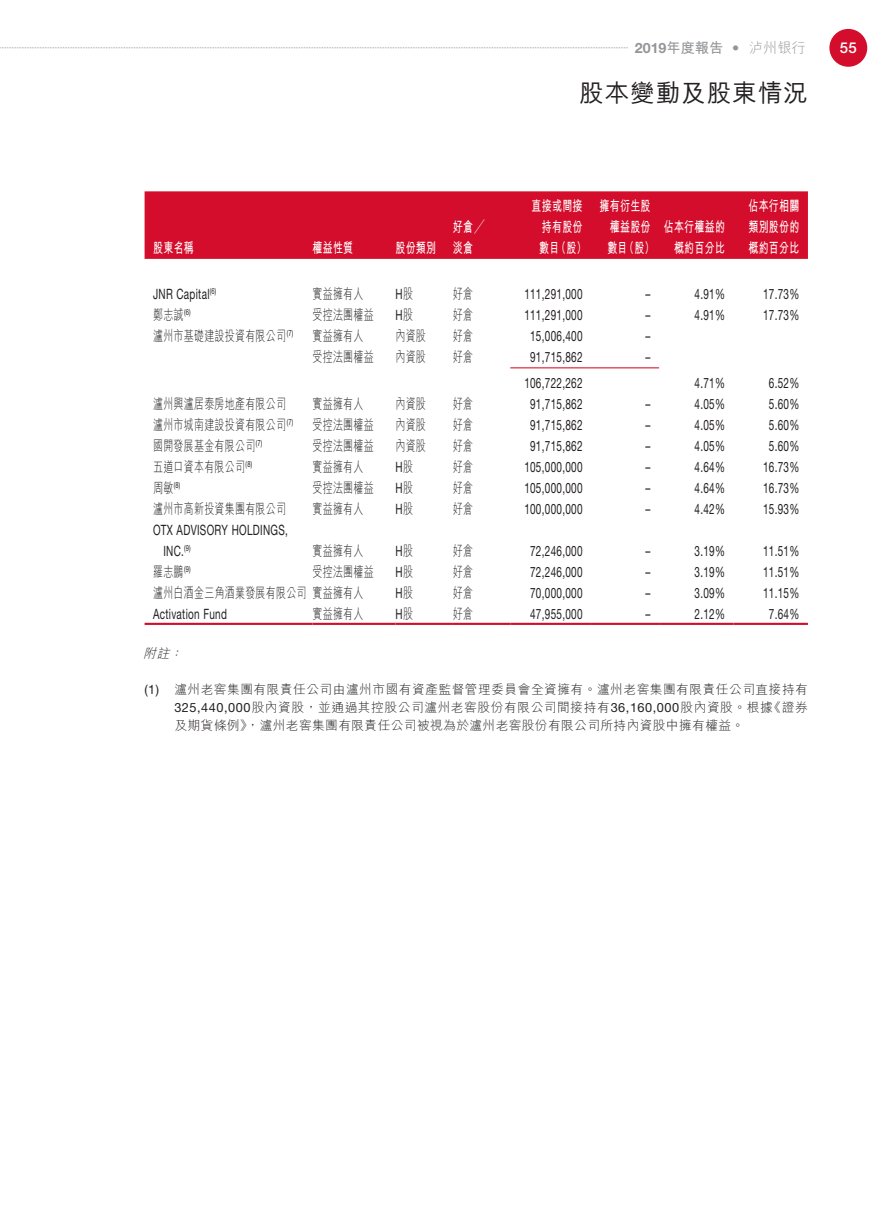
<style>
.page{position:relative;width:893px;height:1212px;background:#fff}
.page>*{position:absolute;margin:0;border:0;box-sizing:border-box;transform-origin:0 0}
.t1{font:500 24.75px "M Hei HK";letter-spacing:.03em;color:#231f20}
.t2{font:500 15px "Helvetica Neue LT Std";color:#fff}
.t3{font:14.25px/21px "Helvetica Neue LT Std";letter-spacing:.03em;color:#231f20;scale:.7 1}
.t4{font:300 14.25px "M Hei HK";letter-spacing:.03em;color:#231f20;scale:.7 1}
.t5{font:700 14.25px/21px "M Hei HK";letter-spacing:.03em;color:#fff;text-align:center;scale:.7 1}
.t6{font:700 14.25px "Helvetica Neue LT Std";color:#939598}
.t7{font:300 12.75px/18px "M Hei HK";letter-spacing:.03em;color:#231f20;text-align:justify}
.t8{font:italic 300 12.75px "M Hei HK";color:#231f20}
.t9{font:8.25px "Helvetica Neue LT Std";color:#231f20;scale:.7 1}
.s1{font-family:"M Hei HK"}
.s2{font-family:"M Hei HKS";font-weight:300}
.s3{font-family:"M Hei HK";font-weight:300}
.s4{font-family:"M Hei HK";font-weight:300;font-size:14.25px}
.s5{font-family:"Helvetica Neue LT Std";font-weight:400}
</style>
<div class="page">
<svg style="left:0;top:47px;width:628px;height:1px"></svg>
<div style="left:829px;top:29px;width:38px;height:38px;background:#d30d2b;border-radius:50%"></div>
<div style="left:145px;top:191px;width:663px;height:68px;background:#d30d2b"></div>
<hr style="left:510px;top:367px;width:81px;height:1px;background:#d30d2b">
<hr style="left:591px;top:367px;width:68px;height:1px;background:#d30d2b">
<hr style="left:145px;top:623px;width:168px;height:2px;background:#d30d2b">
<hr style="left:313px;top:623px;width:82px;height:2px;background:#d30d2b">
<hr style="left:395px;top:623px;width:58px;height:2px;background:#d30d2b">
<hr style="left:453px;top:623px;width:57px;height:2px;background:#d30d2b">
<hr style="left:510px;top:623px;width:81px;height:2px;background:#d30d2b">
<hr style="left:591px;top:623px;width:68px;height:2px;background:#d30d2b">
<hr style="left:659px;top:623px;width:74px;height:2px;background:#d30d2b">
<hr style="left:733px;top:623px;width:75px;height:2px;background:#d30d2b">
<p class="t5" style="left:153px;top:236px;width:60px">股東名稱</p>
<p class="t5" style="left:313px;top:236px;width:60px">權益性質</p>
<p class="t5" style="left:395px;top:236px;width:60px">股份類別</p>
<p class="t5" style="left:453px;top:215px;width:47px;text-align:left">好倉╱淡倉</p>
<p class="t6" style="left:635px;top:39px;width:172px">2019<span class="s1">年度報告</span> • <span class="s2">瀘州銀行</span></p>
<p class="t2" style="left:840px;top:39px;width:19px">55</p>
<h1 class="t1" style="left:579px;top:75px;width:230px">股本變動及股東情況</h1>
<p class="t5" style="left:532px;top:194px;width:80px">直接或間接持有股份<br>數目（股）</p>
<p class="t5" style="left:600px;top:194px;width:80px">擁有衍生股權益股份<br>數目（股）</p>
<p class="t5" style="left:664px;top:215px;width:89px;text-align:right">佔本行權益的概約百分比</p>
<p class="t5" style="left:748px;top:194px;width:74px;text-align:justify">佔本行相關類別股份的概約百分比</p>
<p class="t3" style="left:153px;top:283px;width:92px">JNR Capital<sup>(6)</sup></p>
<p class="t4" style="left:313px;top:287px;width:74px">實益擁有人</p>
<p class="t3" style="left:395px;top:283px;width:27px">H<span class="s3">股</span></p>
<p class="t4" style="left:453px;top:287px;width:30px">好倉</p>
<p class="t3" style="left:524px;top:283px;width:85px">111,291,000</p>
<p class="t3" style="left:646px;top:283px;width:9px">–</p>
<p class="t3" style="left:694px;top:283px;width:45px">4.91%</p>
<p class="t3" style="left:763px;top:283px;width:53px">17.73%</p>
<p class="t4" style="left:153px;top:308px;width:55px">鄭志誠<sup>(6)</sup></p>
<p class="t4" style="left:313px;top:308px;width:89px">受控法團權益</p>
<p class="t3" style="left:395px;top:304px;width:27px">H<span class="s3">股</span></p>
<p class="t4" style="left:453px;top:308px;width:30px">好倉</p>
<p class="t3" style="left:524px;top:304px;width:85px">111,291,000</p>
<p class="t3" style="left:646px;top:304px;width:9px">–</p>
<p class="t3" style="left:694px;top:304px;width:45px">4.91%</p>
<p class="t3" style="left:763px;top:304px;width:53px">17.73%</p>
<p class="t4" style="left:153px;top:329px;width:202px">瀘州市基礎建設投資有限公司<sup>(7)</sup></p>
<p class="t4" style="left:313px;top:329px;width:74px">實益擁有人</p>
<p class="t4" style="left:395px;top:329px;width:45px">內資股</p>
<p class="t4" style="left:453px;top:329px;width:30px">好倉</p>
<p class="t3" style="left:530px;top:325px;width:76px">15,006,400</p>
<p class="t3" style="left:646px;top:325px;width:9px">–</p>
<p class="t4" style="left:313px;top:350px;width:89px">受控法團權益</p>
<p class="t4" style="left:395px;top:350px;width:45px">內資股</p>
<p class="t4" style="left:453px;top:350px;width:30px">好倉</p>
<p class="t3" style="left:530px;top:346px;width:76px">91,715,862</p>
<p class="t3" style="left:646px;top:346px;width:9px">–</p>
<p class="t3" style="left:524px;top:372px;width:85px">106,722,262</p>
<p class="t3" style="left:694px;top:372px;width:45px">4.71%</p>
<p class="t3" style="left:769px;top:372px;width:45px">6.52%</p>
<p class="t4" style="left:153px;top:396px;width:192px">瀘州興瀘居泰房地產有限公司</p>
<p class="t4" style="left:313px;top:396px;width:74px">實益擁有人</p>
<p class="t4" style="left:395px;top:396px;width:45px">內資股</p>
<p class="t4" style="left:453px;top:396px;width:30px">好倉</p>
<p class="t3" style="left:530px;top:393px;width:76px">91,715,862</p>
<p class="t3" style="left:646px;top:393px;width:9px">–</p>
<p class="t3" style="left:694px;top:393px;width:45px">4.05%</p>
<p class="t3" style="left:769px;top:393px;width:45px">5.60%</p>
<p class="t4" style="left:153px;top:417px;width:202px">瀘州市城南建設投資有限公司<sup>(7)</sup></p>
<p class="t4" style="left:313px;top:417px;width:89px">受控法團權益</p>
<p class="t4" style="left:395px;top:417px;width:45px">內資股</p>
<p class="t4" style="left:453px;top:417px;width:30px">好倉</p>
<p class="t3" style="left:530px;top:414px;width:76px">91,715,862</p>
<p class="t3" style="left:646px;top:414px;width:9px">–</p>
<p class="t3" style="left:694px;top:414px;width:45px">4.05%</p>
<p class="t3" style="left:769px;top:414px;width:45px">5.60%</p>
<p class="t4" style="left:153px;top:438px;width:158px">國開發展基金有限公司<sup>(7)</sup></p>
<p class="t4" style="left:313px;top:438px;width:89px">受控法團權益</p>
<p class="t4" style="left:395px;top:438px;width:45px">內資股</p>
<p class="t4" style="left:453px;top:438px;width:30px">好倉</p>
<p class="t3" style="left:530px;top:435px;width:76px">91,715,862</p>
<p class="t3" style="left:646px;top:435px;width:9px">–</p>
<p class="t3" style="left:694px;top:435px;width:45px">4.05%</p>
<p class="t3" style="left:769px;top:435px;width:45px">5.60%</p>
<p class="t4" style="left:153px;top:459px;width:143px">五道口資本有限公司<sup>(8)</sup></p>
<p class="t4" style="left:313px;top:459px;width:74px">實益擁有人</p>
<p class="t3" style="left:395px;top:456px;width:27px">H<span class="s3">股</span></p>
<p class="t4" style="left:453px;top:459px;width:30px">好倉</p>
<p class="t3" style="left:524px;top:456px;width:85px">105,000,000</p>
<p class="t3" style="left:646px;top:456px;width:9px">–</p>
<p class="t3" style="left:694px;top:456px;width:45px">4.64%</p>
<p class="t3" style="left:763px;top:456px;width:53px">16.73%</p>
<p class="t9" style="left:153px;top:480px;width:41px"><span class="s4">周敏</span>(8)</p>
<p class="t4" style="left:313px;top:480px;width:89px">受控法團權益</p>
<p class="t3" style="left:395px;top:477px;width:27px">H<span class="s3">股</span></p>
<p class="t4" style="left:453px;top:480px;width:30px">好倉</p>
<p class="t3" style="left:524px;top:477px;width:85px">105,000,000</p>
<p class="t3" style="left:646px;top:477px;width:9px">–</p>
<p class="t3" style="left:694px;top:477px;width:45px">4.64%</p>
<p class="t3" style="left:763px;top:477px;width:53px">16.73%</p>
<p class="t4" style="left:153px;top:501px;width:192px">瀘州市高新投資集團有限公司</p>
<p class="t4" style="left:313px;top:501px;width:74px">實益擁有人</p>
<p class="t3" style="left:395px;top:498px;width:27px">H<span class="s3">股</span></p>
<p class="t4" style="left:453px;top:501px;width:30px">好倉</p>
<p class="t3" style="left:524px;top:498px;width:85px">100,000,000</p>
<p class="t3" style="left:646px;top:498px;width:9px">–</p>
<p class="t3" style="left:694px;top:498px;width:45px">4.42%</p>
<p class="t3" style="left:763px;top:498px;width:53px">15.93%</p>
<p class="t3" style="left:163px;top:519px;width:179px;text-indent:-10px">OTX ADVISORY HOLDINGS,<br>INC.<sup>(9)</sup></p>
<p class="t4" style="left:313px;top:543px;width:74px">實益擁有人</p>
<p class="t3" style="left:395px;top:540px;width:27px">H<span class="s3">股</span></p>
<p class="t4" style="left:453px;top:543px;width:30px">好倉</p>
<p class="t3" style="left:530px;top:540px;width:76px">72,246,000</p>
<p class="t3" style="left:646px;top:540px;width:9px">–</p>
<p class="t3" style="left:694px;top:540px;width:45px">3.19%</p>
<p class="t3" style="left:763px;top:540px;width:53px">11.51%</p>
<p class="t4" style="left:153px;top:564px;width:55px">羅志鵬<sup>(9)</sup></p>
<p class="t4" style="left:313px;top:564px;width:89px">受控法團權益</p>
<p class="t3" style="left:395px;top:561px;width:27px">H<span class="s3">股</span></p>
<p class="t4" style="left:453px;top:564px;width:30px">好倉</p>
<p class="t3" style="left:530px;top:561px;width:76px">72,246,000</p>
<p class="t3" style="left:646px;top:561px;width:9px">–</p>
<p class="t3" style="left:694px;top:561px;width:45px">3.19%</p>
<p class="t3" style="left:763px;top:561px;width:53px">11.51%</p>
<p class="t4" style="left:153px;top:585px;width:302px">瀘州白酒金三角酒業發展有限公司實益擁有人</p>
<p class="t3" style="left:395px;top:582px;width:27px">H<span class="s3">股</span></p>
<p class="t4" style="left:453px;top:585px;width:30px">好倉</p>
<p class="t3" style="left:530px;top:582px;width:76px">70,000,000</p>
<p class="t3" style="left:646px;top:582px;width:9px">–</p>
<p class="t3" style="left:694px;top:582px;width:45px">3.09%</p>
<p class="t3" style="left:763px;top:582px;width:53px">11.15%</p>
<p class="t3" style="left:153px;top:603px;width:107px">Activation Fund</p>
<p class="t4" style="left:313px;top:606px;width:74px">實益擁有人</p>
<p class="t3" style="left:395px;top:603px;width:27px">H<span class="s3">股</span></p>
<p class="t4" style="left:453px;top:606px;width:30px">好倉</p>
<p class="t3" style="left:530px;top:603px;width:76px">47,955,000</p>
<p class="t3" style="left:646px;top:603px;width:9px">–</p>
<p class="t3" style="left:694px;top:603px;width:45px">2.12%</p>
<p class="t3" style="left:769px;top:603px;width:45px">7.64%</p>
<p class="t8" style="left:143px;top:646px;width:44px">附註：</p>
<p class="t7" style="left:174px;top:680px;width:635px;text-indent:-30px"><span class="s5">(1)</span> 瀘州老窖集團有限責任公司由瀘州市國有資產監督管理委員會全資擁有。瀘州老窖集團有限責任公司直接持有<span class="s5">325,440,000</span>股內資股，並通過其控股公司瀘州老窖股份有限公司間接持有<span class="s5">36,160,000</span>股內資股。根據《證券及期貨條例》，瀘州老窖集團有限責任公司被視為於瀘州老窖股份有限公司所持內資股中擁有權益。</p>
</div>
